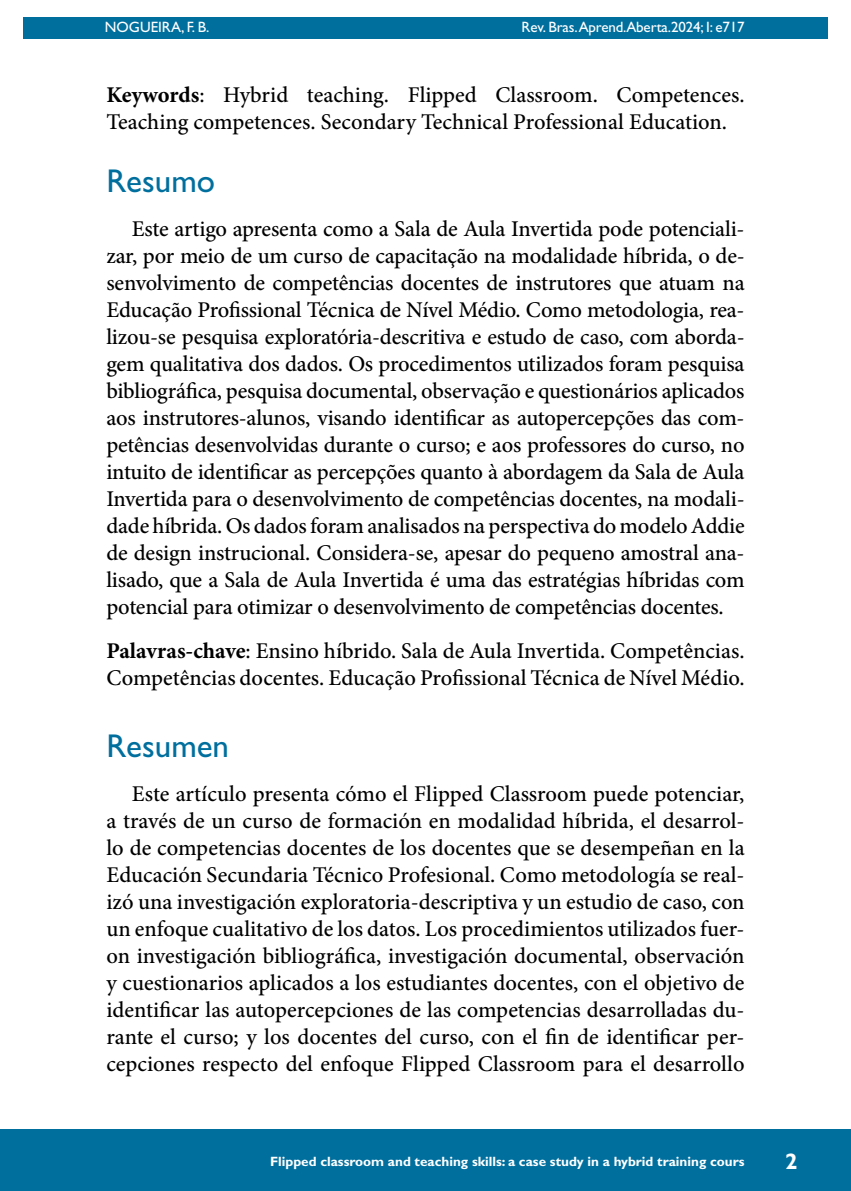
<style>
.page{position:relative;width:851px;height:1191px;background:#fff}
.page>*{position:absolute;margin:0;border:0;box-sizing:border-box;transform-origin:0 0}
.t1{font:33px "Gill Sans Std";color:#006f9e}
.t2{font:500 22.5px/27px "Minion Pro";color:#000}
.t3{font:700 22.5px "Gill Sans Std";color:#fff}
.t4{font:15px "Gill Sans Std";letter-spacing:-.01em;color:#fff}
.t5{font:700 13.5px "Gill Sans Std";color:#fff}
.s1{font-weight:700}
</style>
<div class="page">
<hr style="left:104px;top:0;width:1px;height:467px;background:#006f9e">
<div style="left:23px;top:17px;width:804px;height:21px;background:#006f9e"></div>
<div style="left:0;top:1129px;width:850px;height:62px;background:#006f9e"></div>
<p class="t4" style="left:105px;top:18px;width:106px">NOGUEIRA, F. B.</p>
<p class="t4" style="left:521px;top:18px;width:224px">Rev. Bras.Aprend.Aberta.2024; I: e717</p>
<p class="t2" style="left:106px;top:81px;width:639px"><span class="s1">Keywords</span>: Hybrid teaching. Flipped Classroom. Competences.<br>Teaching competences. Secondary Technical Professional Education.</p>
<h1 class="t1" style="left:106px;top:162px;width:110px">Resumo</h1>
<p class="t2" style="left:106px;top:215px;width:639px;text-align:justify;text-indent:26px">Este artigo apresenta como a Sala de Aula Invertida pode potenciali&shy;zar, por meio de um curso de capacitação na modalidade híbrida, o de&shy;senvolvimento de competências docentes de instrutores que atuam na Educação Profissional Técnica de Nível Médio. Como metodologia, rea&shy;lizou-se pesquisa exploratória-descritiva e estudo de caso, com aborda&shy;gem qualitativa dos dados. Os procedimentos utilizados foram pesquisa bibliográfica, pesquisa documental, observação e questionários aplicados aos instrutores-alunos, visando identificar as autopercepções das com&shy;petências desenvolvidas durante o curso; e aos professores do curso, no intuito de identificar as percepções quanto à abordagem da Sala de Aula Invertida para o desenvolvimento de competências docentes, na modali&shy;dade híbrida. Os dados foram analisados na perspectiva do modelo Addie de design instrucional. Considera-se, apesar do pequeno amostral ana&shy;lisado, que a Sala de Aula Invertida é uma das estratégias híbridas com potencial para otimizar o desenvolvimento de competências docentes.</p>
<p class="t2" style="left:106px;top:637px;width:639px"><span class="s1">Palavras-chave</span>: Ensino híbrido. Sala de Aula Invertida. Competências.<br>Competências docentes. Educação Profissional Técnica de Nível Médio.</p>
<h1 class="t1" style="left:106px;top:726px;width:124px">Resumen</h1>
<p class="t2" style="left:106px;top:780px;width:639px;text-align:justify;text-indent:26px">Este artículo presenta cómo el Flipped Classroom puede potenciar, a través de un curso de formación en modalidad híbrida, el desarrol&shy;lo de competencias docentes de los docentes que se desempeñan en la Educación Secundaria Técnico Profesional. Como metodología se real&shy;izó una investigación exploratoria-descriptiva y un estudio de caso, con un enfoque cualitativo de los datos. Los procedimientos utilizados fuer&shy;on investigación bibliográfica, investigación documental, observación y cuestionarios aplicados a los estudiantes docentes, con el objetivo de identificar las autopercepciones de las competencias desarrolladas du&shy;rante el curso; y los docentes del curso, con el fin de identificar per&shy;cepciones respecto del enfoque Flipped Classroom para el desarrollo</p>
<p class="t5" style="left:270px;top:1153px;width:476px">Flipped classroom and teaching skills: a case study in a hybrid training cours</p>
<p class="t3" style="left:785px;top:1148px;width:14px">2</p>
</div>
